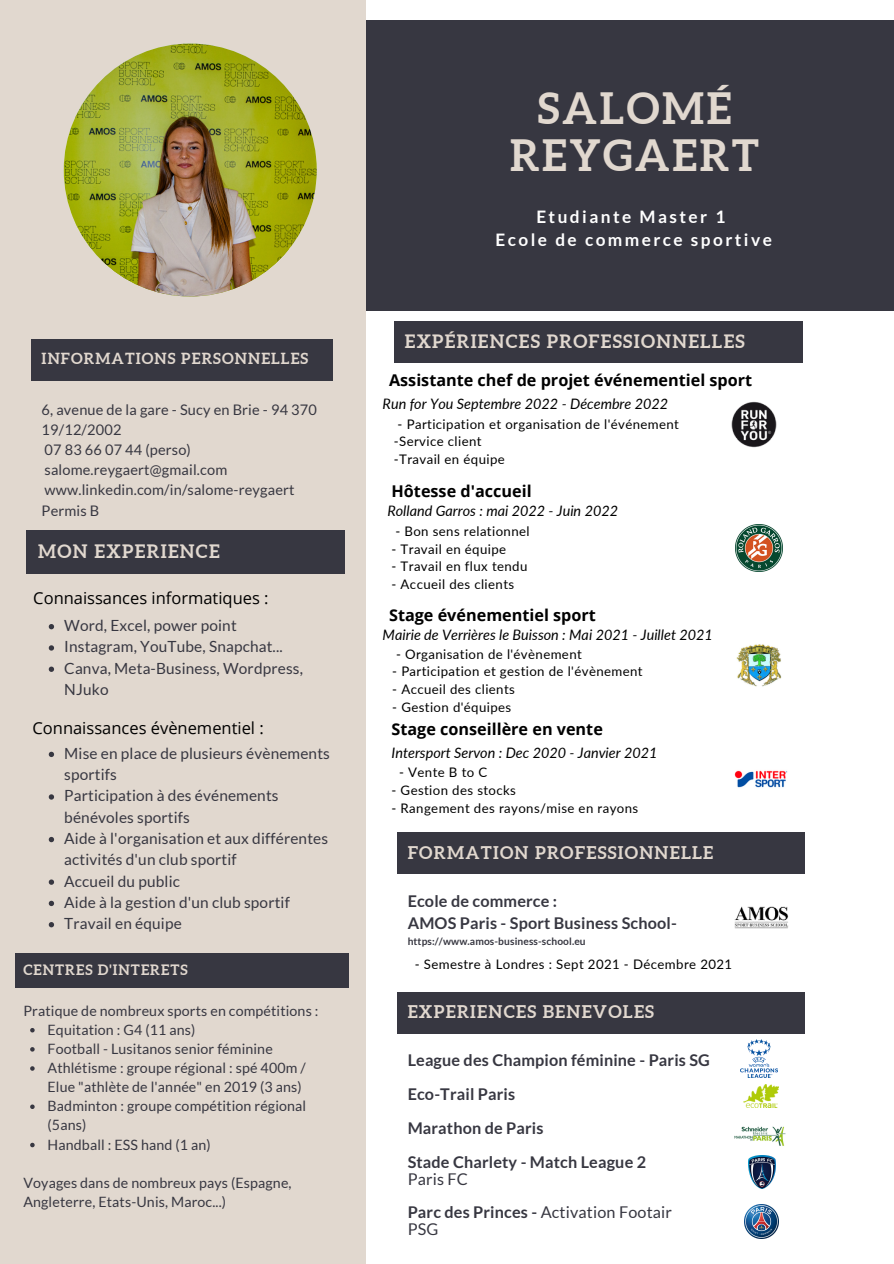
<style>
.page{position:relative;width:894px;height:1264px;background:#fff}
.page>*{position:absolute;margin:0;border:0;box-sizing:border-box;transform-origin:0 0}
.t1{font:700 43.2px/47.1px "Aleo";letter-spacing:.06em;color:#e1d8cf;text-align:center}
.t2{font:700 18.45px "Aleo";letter-spacing:.07em;color:#e1d8cf}
.t3{font:700 17.55px "Aleo";letter-spacing:.07em;color:#e1d8cf}
.t4{font:700 17.25px "Lato";letter-spacing:.14em;color:#fff}
.t5{font:16.5px "Open Sans";color:#000}
.t6{font:700 16.2px "Lato";letter-spacing:.01em;color:#373741}
.t7{font:700 16.2px "Open Sans";color:#000}
.t8{font:16.2px "Lato";letter-spacing:.01em;color:#373741}
.t9{font:15.45px/21.3px "Lato";letter-spacing:.01em;color:#373741}
.t10{font:700 15.3px "Aleo";letter-spacing:.07em;color:#e1d8cf}
.t11{font:14.55px "Lato";letter-spacing:.01em;color:#373741}
.t12{font:italic 14.4px "Lato";color:#000}
.t13{font:700 14.4px "Aleo";letter-spacing:.07em;color:#e1d8cf}
.t14{font:14.25px/19.2px "Lato";letter-spacing:.01em;color:#373741}
.t15{font:13.2px "Lato";letter-spacing:.03em;color:#000}
.t16{font:700 10.2px "Lato";letter-spacing:.01em;color:#373741}
.s1{font-weight:700}
</style>
<div class="page">
<div style="left:337px;top:20px;width:556px;height:291px;background:#373741"></div>
<div style="left:0;top:0;width:366px;height:1263px;background:#e1d8cf"></div>
<div style="left:15px;top:953px;width:333px;height:34px;background:#373741"></div>
<svg style="left:30px;top:1028px;width:5px;height:4px"></svg>
<svg style="left:30px;top:1047px;width:5px;height:4px"></svg>
<svg style="left:30px;top:1066px;width:5px;height:4px"></svg>
<svg style="left:30px;top:1104px;width:5px;height:4px"></svg>
<svg style="left:30px;top:1142px;width:5px;height:5px"></svg>
<div style="left:31px;top:339px;width:301px;height:42px;background:#373741"></div>
<div style="left:27px;top:530px;width:318px;height:44px;background:#373741"></div>
<svg style="left:49px;top:624px;width:5px;height:5px"></svg>
<svg style="left:49px;top:645px;width:5px;height:5px"></svg>
<svg style="left:49px;top:666px;width:5px;height:6px"></svg>
<svg style="left:49px;top:751px;width:5px;height:6px"></svg>
<svg style="left:49px;top:794px;width:5px;height:5px"></svg>
<svg style="left:49px;top:836px;width:5px;height:6px"></svg>
<svg style="left:49px;top:879px;width:5px;height:5px"></svg>
<svg style="left:49px;top:900px;width:5px;height:6px"></svg>
<svg style="left:49px;top:922px;width:5px;height:5px"></svg>
<div style="left:397px;top:832px;width:407px;height:41px;background:#373741"></div>
<div style="left:394px;top:321px;width:408px;height:42px;background:#373741"></div>
<img style="left:734px;top:770px;width:53px;height:18px">
<img style="left:731px;top:401px;width:46px;height:47px">
<img style="left:735px;top:524px;width:47px;height:47px">
<div style="left:397px;top:991px;width:407px;height:42px;background:#373741"></div>
<img style="left:743px;top:1084px;width:35px;height:23px">
<img style="left:734px;top:1126px;width:52px;height:20px">
<img style="left:736px;top:644px;width:45px;height:43px">
<img style="left:734px;top:906px;width:54px;height:22px">
<img style="left:748px;top:1155px;width:27px;height:33px">
<img style="left:744px;top:1204px;width:34px;height:34px">
<img style="left:64px;top:44px;width:253px;height:252px;border-radius:50%">
<img style="left:740px;top:1039px;width:37px;height:38px">
<p class="t1" style="left:510px;top:84px;width:251px">SALOMÉ<br>REYGAERT</p>
<p class="t4" style="left:536px;top:206px;width:190px">Etudiante Master 1</p>
<p class="t4" style="left:495px;top:229px;width:278px">Ecole de commerce sportive</p>
<p class="t10" style="left:42px;top:349px;width:268px">INFORMATIONS PERSONNELLES</p>
<p class="t11" style="left:42px;top:400px;width:277px">6, avenue de la gare - Sucy en Brie - 94 370</p>
<p class="t11" style="left:42px;top:420px;width:81px">19/12/2002</p>
<p class="t11" style="left:45px;top:440px;width:148px">07 83 66 07 44 (perso)</p>
<p class="t11" style="left:45px;top:461px;width:184px">salome.reygaert@gmail.com</p>
<p class="t11" style="left:45px;top:481px;width:251px">www.linkedin.com/in/salome-reygaert</p>
<p class="t11" style="left:42px;top:501px;width:59px">Permis B</p>
<p class="t2" style="left:38px;top:541px;width:183px">MON EXPERIENCE</p>
<p class="t5" style="left:33px;top:586px;width:237px">Connaissances informatiques :</p>
<p class="t9" style="left:64px;top:614px;width:174px">Word, Excel, power point</p>
<p class="t9" style="left:64px;top:635px;width:220px">Instagram, YouTube, Snapchat...</p>
<p class="t9" style="left:64px;top:657px;width:240px">Canva, Meta-Business, Wordpress,<br>NJuko</p>
<p class="t2" style="left:404px;top:330px;width:341px">EXPÉRIENCES PROFESSIONNELLES</p>
<p class="t7" style="left:389px;top:369px;width:364px">Assistante chef de projet événementiel sport</p>
<p class="t12" style="left:382px;top:395px;width:287px">Run for You Septembre 2022 - Décembre 2022</p>
<p class="t15" style="left:397px;top:415px;width:283px">- Participation et organisation de l'événement</p>
<p class="t15" style="left:394px;top:433px;width:89px">-Service client</p>
<p class="t15" style="left:394px;top:451px;width:112px">-Travail en équipe</p>
<p class="t7" style="left:391px;top:480px;width:141px">Hôtesse d'accueil</p>
<p class="t12" style="left:387px;top:502px;width:232px">Rolland Garros : mai 2022 - Juin 2022</p>
<p class="t15" style="left:395px;top:523px;width:136px">- Bon sens relationnel</p>
<p class="t15" style="left:391px;top:540px;width:116px">- Travail en équipe</p>
<p class="t15" style="left:391px;top:558px;width:137px">- Travail en flux tendu</p>
<p class="t15" style="left:391px;top:575px;width:124px">- Accueil des clients</p>
<p class="t7" style="left:389px;top:604px;width:208px">Stage événementiel sport</p>
<p class="t15" style="left:396px;top:645px;width:187px">- Organisation de l'évènement</p>
<p class="t15" style="left:392px;top:663px;width:252px">- Participation et gestion de l'évènement</p>
<p class="t15" style="left:392px;top:681px;width:124px">- Accueil des clients</p>
<p class="t15" style="left:392px;top:698px;width:120px">- Gestion d'équipes</p>
<p class="t12" style="left:382px;top:625px;width:332px">Mairie de Verrières le Buisson : Mai 2021 - Juillet 2021</p>
<p class="t5" style="left:32px;top:716px;width:233px">Connaissances évènementiel :</p>
<p class="t7" style="left:391px;top:717px;width:213px">Stage conseillère en vente</p>
<p class="t15" style="left:399px;top:764px;width:90px">- Vente B to C</p>
<p class="t15" style="left:391px;top:782px;width:126px">- Gestion des stocks</p>
<p class="t15" style="left:391px;top:799px;width:248px">- Rangement des rayons/mise en rayons</p>
<p class="t12" style="left:391px;top:743px;width:267px">Intersport Servon : Dec 2020 - Janvier 2021</p>
<p class="t9" style="left:64px;top:742px;width:267px">Mise en place de plusieurs évènements sportifs</p>
<p class="t9" style="left:64px;top:784px;width:216px">Participation à des événements bénévoles sportifs</p>
<p class="t9" style="left:64px;top:827px;width:265px">Aide à l'organisation et aux différentes activités d'un club sportif</p>
<p class="t9" style="left:64px;top:870px;width:117px">Accueil du public</p>
<p class="t9" style="left:64px;top:891px;width:227px">Aide à la gestion d'un club sportif</p>
<p class="t9" style="left:64px;top:912px;width:119px">Travail en équipe</p>
<p class="t3" style="left:407px;top:842px;width:307px">FORMATION PROFESSIONNELLE</p>
<p class="t6" style="left:407px;top:891px;width:151px">Ecole de commerce :</p>
<p class="t6" style="left:407px;top:913px;width:271px">AMOS Paris - Sport Business School-</p>
<p class="t16" style="left:407px;top:935px;width:179px">https://www.amos-business-school.eu</p>
<p class="t13" style="left:23px;top:961px;width:166px">CENTRES D'INTERETS</p>
<p class="t14" style="left:23px;top:1000px;width:296px">Pratique de nombreux sports en compétitions :</p>
<p class="t14" style="left:48px;top:1019px;width:149px">Equitation : G4 (11 ans)</p>
<p class="t14" style="left:48px;top:1038px;width:227px">Football - Lusitanos senior féminine</p>
<p class="t14" style="left:48px;top:1057px;width:260px">Athlétisme : groupe régional : spé 400m /<br>Elue "athlète de l'année" en 2019 (3 ans)</p>
<p class="t14" style="left:48px;top:1096px;width:260px">Badminton : groupe compétition régional (5ans)</p>
<p class="t14" style="left:48px;top:1134px;width:165px">Handball : ESS hand (1 an)</p>
<p class="t14" style="left:23px;top:1172px;width:270px">Voyages dans de nombreux pays (Espagne,<br>Angleterre, Etats-Unis, Maroc...)</p>
<p class="t15" style="left:414px;top:956px;width:319px">- Semestre à Londres : Sept 2021 - Décembre 2021</p>
<p class="t3" style="left:407px;top:1001px;width:248px">EXPERIENCES BENEVOLES</p>
<p class="t6" style="left:407px;top:1050px;width:304px">League des Champion féminine - Paris SG</p>
<p class="t6" style="left:407px;top:1084px;width:109px">Eco-Trail Paris</p>
<p class="t6" style="left:407px;top:1117px;width:137px">Marathon de Paris</p>
<p class="t6" style="left:407px;top:1151px;width:240px">Stade Charlety - Match League 2</p>
<p class="t8" style="left:407px;top:1168px;width:62px">Paris FC</p>
<p class="t8" style="left:407px;top:1202px;width:266px"><span class="s1">Parc des Princes -</span> Activation Footair</p>
<p class="t8" style="left:407px;top:1219px;width:32px">PSG</p>
</div>
